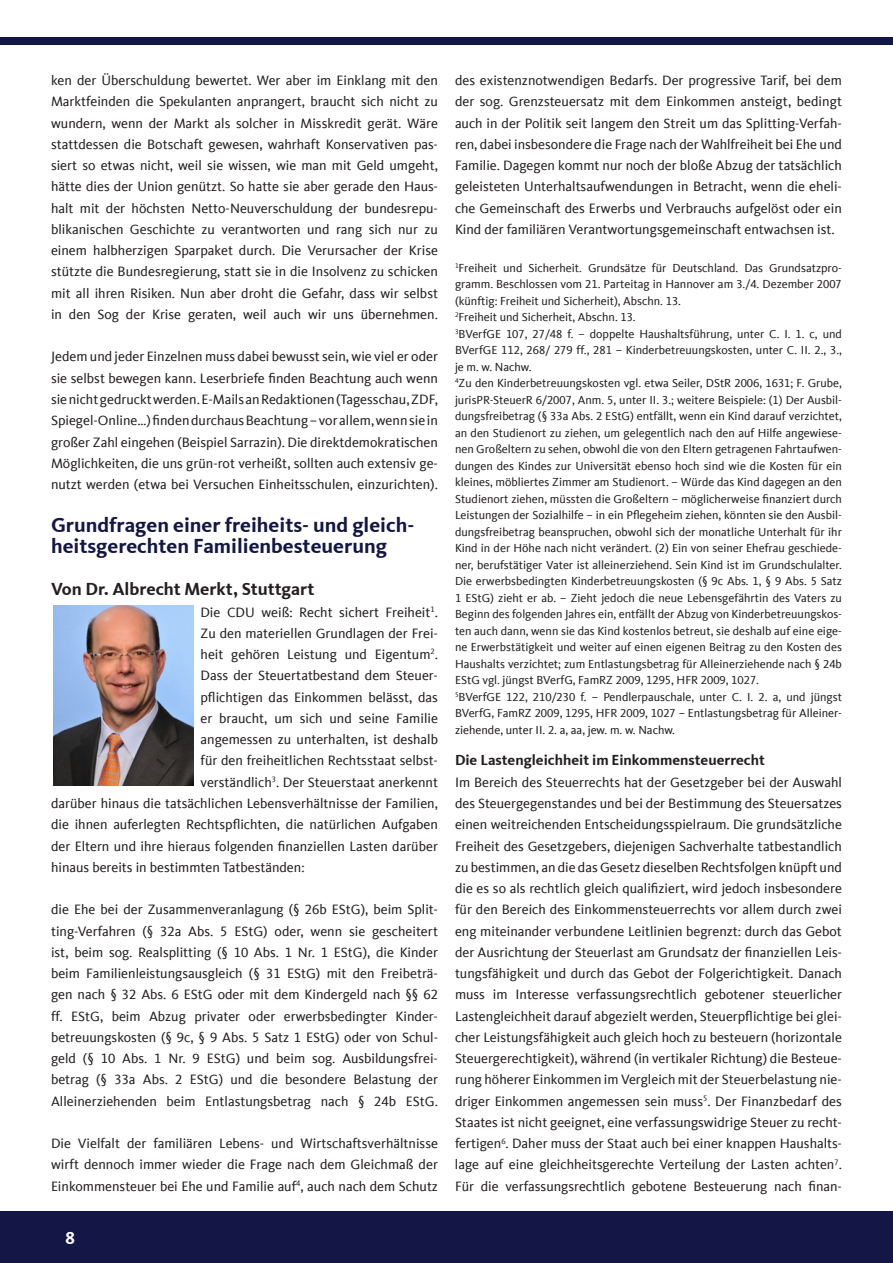
<style>
.page{position:relative;width:893px;height:1263px;background:#fff}
.page>*{position:absolute;margin:0;border:0;box-sizing:border-box;transform-origin:0 0}
.t1{font:700 21px/21.3px "CDU Kievit Tab";color:#141745}
.t2{font:700 18px "CDU Kievit Tab";color:#231f20}
.t3{font:700 18px "CDU Kievit Tab";color:#fff}
.t4{font:700 15px "CDU Kievit Tab";color:#231f20}
.t5{font:13.95px/21.3px "CDU Kievit Tab";color:#231f20;text-align:justify}
.t6{font:12px/16.5px "CDU Kievit Tab";color:#231f20}
</style>
<div class="page">
<div style="left:0;top:1211px;width:893px;height:52px;background:#141745"></div>
<div style="left:0;top:37px;width:893px;height:8px;background:#141745"></div>
<img style="left:53px;top:606px;width:140px;height:180px">
<p class="t5" style="left:51px;top:70px;width:388px">ken der Überschuldung bewertet. Wer aber im Einklang mit den Marktfeinden die Spekulanten anprangert, braucht sich nicht zu wundern, wenn der Markt als solcher in Misskredit gerät. Wäre stattdessen die Botschaft gewesen, wahrhaft Konservativen pas&shy;siert so etwas nicht, weil sie wissen, wie man mit Geld umgeht, hätte dies der Union genützt. So hatte sie aber gerade den Haus&shy;halt mit der höchsten Netto-Neuverschuldung der bundesrepu&shy;blikanischen Geschichte zu verantworten und rang sich nur zu einem halbherzigen Sparpaket durch. Die Verursacher der Krise stützte die Bundesregierung, statt sie in die Insolvenz zu schicken mit all ihren Risiken. Nun aber droht die Gefahr, dass wir selbst in den Sog der Krise geraten, weil auch wir uns übernehmen.</p>
<p class="t5" style="left:51px;top:346px;width:388px">Jedem und jeder Einzelnen muss dabei bewusst sein, wie viel er oder sie selbst bewegen kann. Leserbriefe finden Beachtung auch wenn sie nicht gedruckt werden. E-Mails an Redaktionen (Tagesschau, ZDF, Spiegel-Online…) finden durchaus Beachtung – vor allem, wenn sie in großer Zahl eingehen (Beispiel Sarrazin). Die direktdemokratischen Möglichkeiten, die uns grün-rot verheißt, sollten auch extensiv ge&shy;nutzt werden (etwa bei Versuchen Einheitsschulen, einzurichten).</p>
<h1 class="t1" style="left:51px;top:514px;width:365px">Grundfragen einer freiheits- und gleich&shy;heitsgerechten Familienbesteuerung</h1>
<p class="t2" style="left:51px;top:579px;width:265px">Von Dr. Albrecht Merkt, Stuttgart</p>
<p class="t5" style="left:201px;top:601px;width:239px">Die CDU weiß: Recht sichert Freiheit<sup>1</sup>.</p>
<p class="t5" style="left:201px;top:623px;width:239px">Zu den materiellen Grundlagen der Frei-</p>
<p class="t5" style="left:201px;top:644px;width:239px">heit gehören Leistung und Eigentum<sup>2</sup>.</p>
<p class="t5" style="left:201px;top:665px;width:239px">Dass der Steuertatbestand dem Steuer-</p>
<p class="t5" style="left:201px;top:686px;width:239px">pflichtigen das Einkommen belässt, das</p>
<p class="t5" style="left:201px;top:708px;width:239px">er braucht, um sich und seine Familie</p>
<p class="t5" style="left:201px;top:729px;width:239px">angemessen zu unterhalten, ist deshalb</p>
<p class="t5" style="left:201px;top:750px;width:239px">für den freiheitlichen Rechtsstaat selbst-</p>
<p class="t5" style="left:201px;top:771px;width:239px">verständlich<sup>3</sup>. Der Steuerstaat anerkennt</p>
<p class="t5" style="left:51px;top:793px;width:388px">darüber hinaus die tatsächlichen Lebensverhältnisse der Familien,</p>
<p class="t5" style="left:51px;top:814px;width:388px">die ihnen auferlegten Rechtspflichten, die natürlichen Aufgaben</p>
<p class="t5" style="left:51px;top:835px;width:388px">der Eltern und ihre hieraus folgenden finanziellen Lasten darüber</p>
<p class="t5" style="left:51px;top:856px;width:255px">hinaus bereits in bestimmten Tatbeständen:</p>
<p class="t5" style="left:51px;top:899px;width:388px">die Ehe bei der Zusammenveranlagung (§ 26b EStG), beim Split&shy;ting-Verfahren (§ 32a Abs. 5 EStG) oder, wenn sie gescheitert ist, beim sog. Realsplitting (§ 10 Abs. 1 Nr. 1 EStG), die Kinder beim Familienleistungsausgleich (§ 31 EStG) mit den Freibeträ&shy;gen nach § 32 Abs. 6 EStG oder mit dem Kindergeld nach §§ 62 ff. EStG, beim Abzug privater oder erwerbsbedingter Kinder&shy;betreuungskosten (§ 9c, § 9 Abs. 5 Satz 1 EStG) oder von Schul&shy;geld (§ 10 Abs. 1 Nr. 9 EStG) und beim sog. Ausbildungsfrei&shy;betrag (§ 33a Abs. 2 EStG) und die besondere Belastung der Alleinerziehenden beim Entlastungsbetrag nach § 24b EStG.</p>
<p class="t5" style="left:51px;top:1133px;width:388px">Die Vielfalt der familiären Lebens- und Wirtschaftsverhältnisse wirft dennoch immer wieder die Frage nach dem Gleichmaß der Einkommensteuer bei Ehe und Familie auf<sup>4</sup>, auch nach dem Schutz</p>
<p class="t3" style="left:65px;top:1227px;width:11px">8</p>
<p class="t5" style="left:455px;top:70px;width:388px">des existenznotwendigen Bedarfs. Der progressive Tarif, bei dem der sog. Grenzsteuersatz mit dem Einkommen ansteigt, bedingt auch in der Politik seit langem den Streit um das Splitting-Verfah&shy;ren, dabei insbesondere die Frage nach der Wahlfreiheit bei Ehe und Familie. Dagegen kommt nur noch der bloße Abzug der tatsächlich geleisteten Unterhaltsaufwendungen in Betracht, wenn die eheli&shy;che Gemeinschaft des Erwerbs und Verbrauchs aufgelöst oder ein Kind der familiären Verantwortungsgemeinschaft entwachsen ist.</p>
<p class="t6" style="left:455px;top:259px;width:388px"><sup>1</sup>Freiheit und Sicherheit. Grundsätze für Deutschland. Das Grundsatzpro&shy;gramm. Beschlossen vom 21. Parteitag in Hannover am 3./4. Dezember 2007 (künftig: Freiheit und Sicherheit), Abschn. 13.<br><sup>2</sup>Freiheit und Sicherheit, Abschn. 13.<br><sup>3</sup>BVerfGE 107, 27/48 f. – doppelte Haushaltsführung, unter C. I. 1. c, und BVerfGE 112, 268/ 279 ff., 281 – Kinderbetreuungskosten, unter C. II. 2., 3., je m. w. Nachw.<br><sup>4</sup>Zu den Kinderbetreuungskosten vgl. etwa Seiler, DStR 2006, 1631; F. Grube, jurisPR-SteuerR 6/2007, Anm. 5, unter II. 3.; weitere Beispiele: (1) Der Ausbil&shy;dungsfreibetrag (§ 33a Abs. 2 EStG) entfällt, wenn ein Kind darauf verzichtet, an den Studienort zu ziehen, um gelegentlich nach den auf Hilfe angewiese&shy;nen Großeltern zu sehen, obwohl die von den Eltern getragenen Fahrtaufwen&shy;dungen des Kindes zur Universität ebenso hoch sind wie die Kosten für ein kleines, möbliertes Zimmer am Studienort. – Würde das Kind dagegen an den Studienort ziehen, müssten die Großeltern – möglicherweise finanziert durch Leistungen der Sozialhilfe – in ein Pflegeheim ziehen, könnten sie den Ausbil&shy;dungsfreibetrag beanspruchen, obwohl sich der monatliche Unterhalt für ihr Kind in der Höhe nach nicht verändert. (2) Ein von seiner Ehefrau geschiede&shy;ner, berufstätiger Vater ist alleinerziehend. Sein Kind ist im Grundschulalter.<br>Die erwerbsbedingten Kinderbetreuungskosten (§ 9c Abs. 1, § 9 Abs. 5 Satz 1 EStG) zieht er ab. – Zieht jedoch die neue Lebensgefährtin des Vaters zu Beginn des folgenden Jahres ein, entfällt der Abzug von Kinderbetreuungskos&shy;ten auch dann, wenn sie das Kind kostenlos betreut, sie deshalb auf eine eige&shy;ne Erwerbstätigkeit und weiter auf einen eigenen Beitrag zu den Kosten des Haushalts verzichtet; zum Entlastungsbetrag für Alleinerziehende nach § 24b EStG vgl. jüngst BVerfG, FamRZ 2009, 1295, HFR 2009, 1027.<br><sup>5</sup>BVerfGE 122, 210/230 f. – Pendlerpauschale, unter C. I. 2. a, und jüngst BVerfG, FamRZ 2009, 1295, HFR 2009, 1027 – Entlastungsbetrag für Alleiner&shy;ziehende, unter II. 2. a, aa, jew. m. w. Nachw.</p>
<p class="t4" style="left:455px;top:752px;width:311px">Die Lastengleichheit im Einkommensteuerrecht</p>
<p class="t5" style="left:455px;top:771px;width:388px">Im Bereich des Steuerrechts hat der Gesetzgeber bei der Auswahl des Steuergegenstandes und bei der Bestimmung des Steuersatzes einen weitreichenden Entscheidungsspielraum. Die grundsätzliche Freiheit des Gesetzgebers, diejenigen Sachverhalte tatbestandlich zu bestimmen, an die das Gesetz dieselben Rechtsfolgen knüpft und die es so als rechtlich gleich qualifiziert, wird jedoch insbesondere für den Bereich des Einkommensteuerrechts vor allem durch zwei eng miteinander verbundene Leitlinien begrenzt: durch das Gebot der Ausrichtung der Steuerlast am Grundsatz der finanziellen Leis&shy;tungsfähigkeit und durch das Gebot der Folgerichtigkeit. Danach muss im Interesse verfassungsrechtlich gebotener steuerlicher Lastengleichheit darauf abgezielt werden, Steuerpflichtige bei glei&shy;cher Leistungsfähigkeit auch gleich hoch zu besteuern (horizontale Steuergerechtigkeit), während (in vertikaler Richtung) die Besteue&shy;rung höherer Einkommen im Vergleich mit der Steuerbelastung nie&shy;driger Einkommen angemessen sein muss<sup>5</sup>. Der Finanzbedarf des Staates ist nicht geeignet, eine verfassungswidrige Steuer zu recht&shy;fertigen<sup>6</sup>. Daher muss der Staat auch bei einer knappen Haushalts&shy;lage auf eine gleichheitsgerechte Verteilung der Lasten achten<sup>7</sup>.<br>Für die verfassungsrechtlich gebotene Besteuerung nach finan-</p>
</div>
